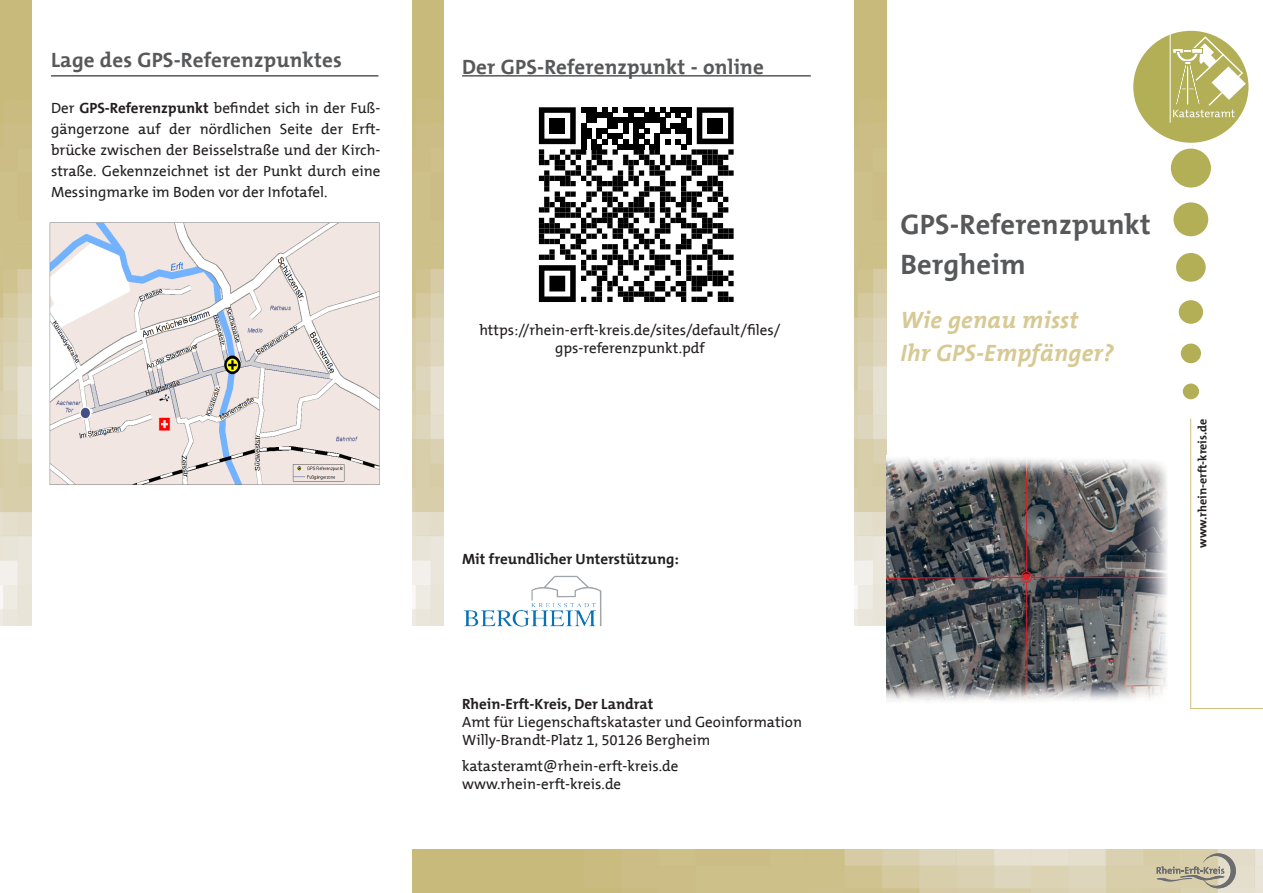
<style>
.page{position:relative;width:1263px;height:893px;background:#fff}
.page>*{position:absolute;margin:0;border:0;box-sizing:border-box;transform-origin:0 0}
.t1{font:700 28.5px/40.5px "The Mix BF";letter-spacing:.01em;color:#57585a}
.t2{font:italic 700 24px/33px "The Mix BF";letter-spacing:.01em;color:#d7c993}
.t3{font:700 21px "The Mix BF";letter-spacing:.01em;color:#57585a}
.t4{font:15px/21px "The Mix BF";color:#231f20}
.t5{font:700 15px "The Mix BF";color:#231f20}
.t6{font:700 12px "The Mix BF";color:#231f20}
.s1{font-weight:700}
</style>
<div class="page">
<div style="left:1133px;top:31px;width:115px;height:112px;background:#b2af57;border-radius:50%"></div>
<hr style="left:1170px;top:34px;width:1px;height:89px;background:#fff">
<div style="left:1171px;top:149px;width:40px;height:39px;background:#b2af57;border-radius:50%"></div>
<div style="left:1173px;top:202px;width:35px;height:34px;background:#b2af57;border-radius:50%"></div>
<div style="left:1176px;top:253px;width:30px;height:29px;background:#b2af57;border-radius:50%"></div>
<div style="left:1179px;top:300px;width:24px;height:24px;background:#b2af57;border-radius:50%"></div>
<div style="left:1181px;top:344px;width:20px;height:19px;background:#b2af57;border-radius:50%"></div>
<div style="left:1183px;top:383px;width:16px;height:16px;background:#b2af57;border-radius:50%"></div>
<div style="left:1172px;top:48px;width:11px;height:5px;background:#b6b360"></div>
<svg style="left:1173px;top:35px;width:74px;height:82px"></svg>
<img style="left:412px;top:849px;width:851px;height:44px">
<svg style="left:1156px;top:853px;width:80px;height:35px;background:#bfb89f"></svg>
<img style="left:412px;top:0;width:32px;height:625px">
<img style="left:0;top:0;width:32px;height:625px">
<hr style="left:51px;top:75px;width:327px;height:2px;background:#57585a">
<hr style="left:1190px;top:419px;width:1px;height:289px;background:#cfbe7d">
<hr style="left:1190px;top:708px;width:73px;height:1px;background:#cfbe7d">
<img style="left:855px;top:0;width:31px;height:625px">
<img style="left:463px;top:575px;width:139px;height:52px">
<img style="left:886px;top:458px;width:281px;height:243px">
<hr style="left:462px;top:75px;width:349px;height:2px;background:#57585a">
<img style="left:49px;top:222px;width:331px;height:263px">
<svg style="left:539px;top:107px;width:195px;height:195px"></svg>
<div style="left:549px;top:118px;width:16px;height:16px;background:#000"></div>
<div style="left:707px;top:118px;width:16px;height:16px;background:#000"></div>
<div style="left:549px;top:276px;width:16px;height:15px;background:#000"></div>
<h3 class="t3" style="left:51px;top:51px;width:292px">Lage des GPS-Referenzpunktes</h3>
<p class="t4" style="left:51px;top:99px;width:331px;text-align:justify">Der <span class="s1">GPS-Referenzpunkt</span> befindet sich in der Fuß&shy;gängerzone auf der nördlichen Seite der Erft&shy;brücke zwischen der Beisselstraße und der Kirch&shy;straße. Gekennzeichnet ist der Punkt durch eine Messingmarke im Boden vor der Infotafel.</p>
<h3 class="t3" style="left:462px;top:58px;width:303px">Der GPS-Referenzpunkt - online</h3>
<p class="t4" style="left:479px;top:323px;width:303px;line-height:18px;text-align:center">https://rhein-erft-kreis.de/sites/default/files/ gps-referenzpunkt.pdf</p>
<p class="t5" style="left:462px;top:552px;width:218px">Mit freundlicher Unterstützung:</p>
<p class="t5" style="left:462px;top:697px;width:193px">Rhein-Erft-Kreis, Der Landrat</p>
<p class="t4" style="left:462px;top:714px;width:341px;line-height:18px">Amt für Liegenschaftskataster und Geoinformation<br>Willy-Brandt-Platz 1, 50126 Bergheim</p>
<p class="t4" style="left:462px;top:758px;width:218px;line-height:18px">katasteramt@rhein-erft-kreis.de www.rhein-erft-kreis.de</p>
<h1 class="t1" style="left:900px;top:207px;width:252px">GPS-Referenzpunkt<br>Bergheim</h1>
<h2 class="t2" style="left:900px;top:306px;width:215px">Wie genau misst<br>Ihr GPS-Empfänger?</h2>
<p class="t6" style="left:1197px;top:548px;width:131px;rotate:-90deg">www.rhein-erft-kreis.de</p>
</div>
